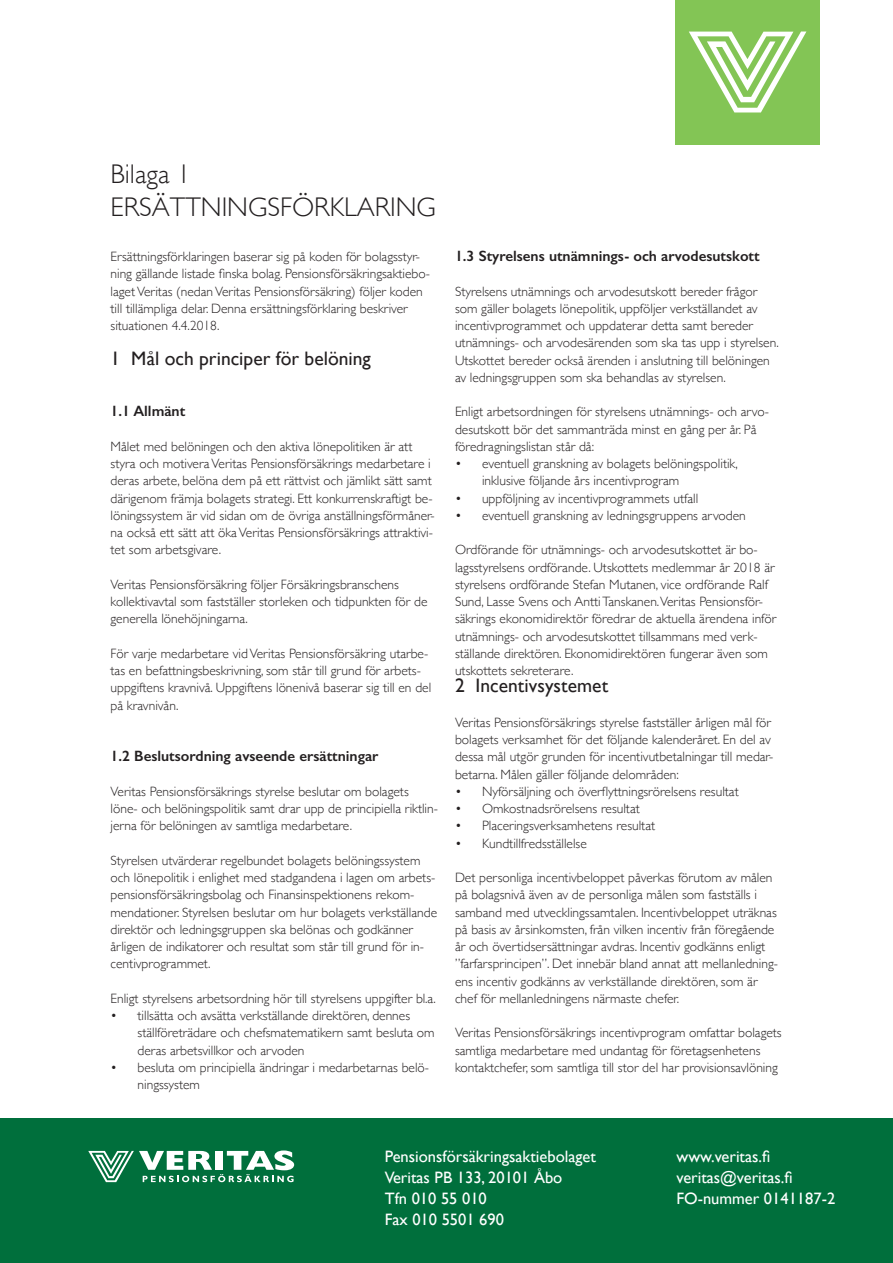
<style>
.page{position:relative;width:893px;height:1263px;background:#fff}
.page>*{position:absolute;margin:0;border:0;box-sizing:border-box;transform-origin:0 0}
.t1{font:300 27px/32.4px "Gill Sans";color:#231f20}
.t2{font:19.5px "Gill Sans";color:#231f20}
.t3{font:16.5px/21px "Gill Sans";color:#fff}
.t4{font:600 15px "Gill Sans";color:#231f20}
.t5{font:300 13.5px/17.2px "Gill Sans";color:#231f20}
</style>
<div class="page">
<div style="left:676px;top:0;width:144px;height:144px;background:#83c555"></div>
<svg style="left:689px;top:32px;width:117px;height:80px"></svg>
<div style="left:0;top:1119px;width:893px;height:144px;background:#006f3c"></div>
<svg style="left:88px;top:1150px;width:206px;height:32px"></svg>
<h1 class="t1" style="left:111px;top:157px;width:327px">Bilaga 1<br>ERSÄTTNINGSFÖRKLARING</h1>
<p class="t5" style="left:111px;top:247px;width:321px">Ersättningsförklaringen baserar sig på koden för bolagsstyr&shy;ning gällande listade finska bolag. Pensionsförsäkringsaktiebo&shy;laget Veritas (nedan Veritas Pensionsförsäkring) följer koden till tillämpliga delar. Denna ersättningsförklaring beskriver situationen 4.4.2018.</p>
<h2 class="t2" style="left:111px;top:346px;width:262px">1 Mål och principer för belöning</h2>
<p class="t4" style="left:111px;top:402px;width:76px">1.1 Allmänt</p>
<p class="t5" style="left:111px;top:437px;width:326px">Målet med belöningen och den aktiva lönepolitiken är att styra och motivera Veritas Pensionsförsäkrings medarbetare i deras arbete, belöna dem på ett rättvist och jämlikt sätt samt därigenom främja bolagets strategi. Ett konkurrenskraftigt be&shy;löningssystem är vid sidan om de övriga anställningsförmåner&shy;na också ett sätt att öka Veritas Pensionsförsäkrings attraktivi&shy;tet som arbetsgivare.</p>
<p class="t5" style="left:111px;top:575px;width:318px">Veritas Pensionsförsäkring följer Försäkringsbranschens kollektivavtal som fastställer storleken och tidpunkten för de generella lönehöjningarna.</p>
<p class="t5" style="left:111px;top:644px;width:322px">För varje medarbetare vid Veritas Pensionsförsäkring utarbe&shy;tas en befattningsbeskrivning, som står till grund för arbets&shy;uppgiftens kravnivå. Uppgiftens lönenivå baserar sig till en del på kravnivån.</p>
<p class="t4" style="left:111px;top:747px;width:269px">1.2 Beslutsordning avseende ersättningar</p>
<p class="t5" style="left:111px;top:782px;width:329px">Veritas Pensionsförsäkrings styrelse beslutar om bolagets löne- och belöningspolitik samt drar upp de principiella riktlin&shy;jerna för belöningen av samtliga medarbetare.</p>
<p class="t5" style="left:111px;top:851px;width:328px">Styrelsen utvärderar regelbundet bolagets belöningssystem och lönepolitik i enlighet med stadgandena i lagen om arbets&shy;pensionsförsäkringsbolag och Finansinspektionens rekom&shy;mendationer. Styrelsen beslutar om hur bolagets verkställande direktör och ledningsgruppen ska belönas och godkänner årligen de indikatorer och resultat som står till grund för in&shy;centivprogrammet.</p>
<p class="t5" style="left:111px;top:989px;width:327px">Enligt styrelsens arbetsordning hör till styrelsens uppgifter bl.a.</p>
<p class="t5" style="left:138px;top:1006px;width:299px;text-indent:-27px">• tillsätta och avsätta verkställande direktören, dennes ställföreträdare och chefsmatematikern samt besluta om deras arbetsvillkor och arvoden</p>
<p class="t5" style="left:138px;top:1058px;width:293px;text-indent:-27px">• besluta om principiella ändringar i medarbetarnas belö&shy;ningssystem</p>
<p class="t4" style="left:455px;top:247px;width:306px">1.3 Styrelsens utnämnings- och arvodesutskott</p>
<p class="t5" style="left:455px;top:282px;width:325px">Styrelsens utnämnings och arvodesutskott bereder frågor som gäller bolagets lönepolitik, uppföljer verkställandet av incentivprogrammet och uppdaterar detta samt bereder utnämnings- och arvodesärenden som ska tas upp i styrelsen.<br>Utskottet bereder också ärenden i anslutning till belöningen av ledningsgruppen som ska behandlas av styrelsen.</p>
<p class="t5" style="left:455px;top:403px;width:315px">Enligt arbetsordningen för styrelsens utnämnings- och arvo&shy;desutskott bör det sammanträda minst en gång per år. På föredragningslistan står då:</p>
<p class="t5" style="left:482px;top:454px;width:257px;text-indent:-27px">• eventuell granskning av bolagets belöningspolitik, inklusive följande års incentivprogram</p>
<p class="t5" style="left:455px;top:489px;width:245px">• uppföljning av incentivprogrammets utfall</p>
<p class="t5" style="left:455px;top:506px;width:292px">• eventuell granskning av ledningsgruppens arvoden</p>
<p class="t5" style="left:455px;top:541px;width:323px">Ordförande för utnämnings- och arvodesutskottet är bo&shy;lagsstyrelsens ordförande. Utskottets medlemmar år 2018 är styrelsens ordförande Stefan Mutanen, vice ordförande Ralf Sund, Lasse Svens och Antti Tanskanen.Veritas Pensionsför&shy;säkrings ekonomidirektör föredrar de aktuella ärendena inför utnämnings- och arvodesutskottet tillsammans med verk&shy;ställande direktören. Ekonomidirektören fungerar även som utskottets sekreterare.</p>
<h2 class="t2" style="left:455px;top:674px;width:155px">2 Incentivsystemet</h2>
<p class="t5" style="left:455px;top:713px;width:320px">Veritas Pensionsförsäkrings styrelse fastställer årligen mål för bolagets verksamhet för det följande kalenderåret. En del av dessa mål utgör grunden för incentivutbetalningar till medar&shy;betarna. Målen gäller följande delområden:</p>
<p class="t5" style="left:455px;top:782px;width:285px">• Nyförsäljning och överflyttningsrörelsens resultat</p>
<p class="t5" style="left:455px;top:799px;width:186px">• Omkostnadsrörelsens resultat</p>
<p class="t5" style="left:455px;top:817px;width:202px">• Placeringsverksamhetens resultat</p>
<p class="t5" style="left:455px;top:834px;width:133px">• Kundtillfredsställelse</p>
<p class="t5" style="left:455px;top:868px;width:324px">Det personliga incentivbeloppet påverkas förutom av målen på bolagsnivå även av de personliga målen som fastställs i samband med utvecklingssamtalen. Incentivbeloppet uträknas på basis av årsinkomsten, från vilken incentiv från föregående år och övertidsersättningar avdras. Incentiv godkänns enligt ”farfarsprincipen”. Det innebär bland annat att mellanledning&shy;ens incentiv godkänns av verkställande direktören, som är chef för mellanledningens närmaste chefer.</p>
<p class="t5" style="left:455px;top:1024px;width:328px">Veritas Pensionsförsäkrings incentivprogram omfattar bolagets samtliga medarbetare med undantag för företagsenhetens kontaktchefer, som samtliga till stor del har provisionsavlöning</p>
<p class="t3" style="left:385px;top:1146px;width:213px">Pensionsförsäkringsaktiebolaget<br>Veritas PB 133, 20101 Åbo<br>Tfn 010 55 010<br>Fax 010 5501 690</p>
<p class="t3" style="left:676px;top:1146px;width:160px">www.veritas.fi veritas@veritas.fi<br>FO-nummer 0141187-2</p>
</div>
